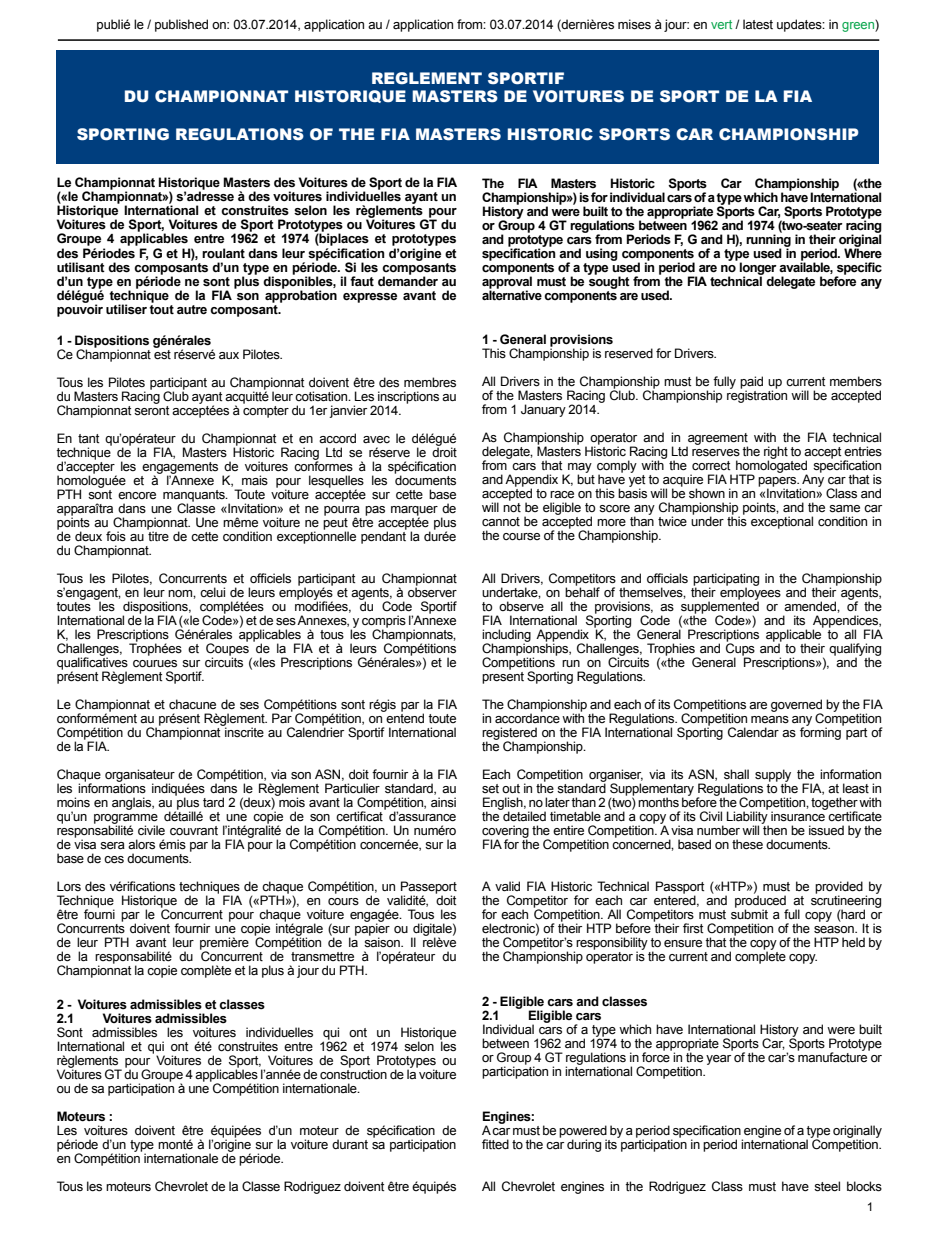
<style>
.page{position:relative;width:936px;height:1248px;background:#fff}
.page>*{position:absolute;margin:0;border:0;box-sizing:border-box;transform-origin:0 0}
.t1{font:900 16px "Arial";color:#fff}
.t2{font:13px/14px "Arial";letter-spacing:-.02em;color:#000;text-align:justify}
.t3{font:700 13px/14px "Arial";letter-spacing:-.02em;color:#000;text-align:justify}
.t4{font:12px "Arial";color:#000}
.s1{color:#09a54c}
</style>
<div class="page">
<div style="left:57px;top:51px;width:822px;height:113px;background:#003e7e"></div>
<hr style="left:58px;top:39px;width:821px;height:2px;background:#000">
<p class="t2" style="left:97px;top:18px;width:784px">publié le / published on: 03.07.2014, application au / application from: 03.07.2014 (dernières mises à jour: en <span class="s1">vert</span> / latest updates: in <span class="s1">green</span>)</p>
<p class="t1" style="left:371px;top:67px;width:195px">REGLEMENT SPORTIF</p>
<p class="t1" style="left:124px;top:85px;width:83px">DU CHAMPIONN</p>
<p class="t1" style="left:266px;top:85px;width:40px">AT HISTORI</p>
<p class="t1" style="left:368px;top:85px;width:189px">QUE MASTERS DE VOITURES</p>
<p class="t1" style="left:630px;top:85px;width:43px">DE SPORT</p>
<p class="t1" style="left:725px;top:85px;width:89px">DE LA FIA</p>
<p class="t1" style="left:77px;top:123px;width:442px">SPORTING REGULATIONS OF THE FIA MASTERS HISTORIC</p>
<p class="t1" style="left:598px;top:123px;width:13px">SPORTS</p>
<p class="t1" style="left:676px;top:123px;width:94px">CAR CHAMPIONS</p>
<p class="t1" style="left:828px;top:123px;width:23px">HIP</p>
<p class="t3" style="left:57px;top:176px;width:402px">Le Championnat Historique Masters des Voitures de Sport de la FIA («le Championnat») s’adresse à des voitures individuelles ayant un Historique International et construites selon les règlements pour Voitures de Sport, Voitures de Sport Prototypes ou Voitures GT du Groupe 4 applicables entre 1962 et 1974 (biplaces et prototypes des Périodes F, G et H), roulant dans leur spécification d’origine et utilisant des composants d’un type en période. Si les composants d’un type en période ne sont plus disponibles, il faut demander au délégué technique de la FIA son approbation expresse avant de pouvoir utiliser tout autre composant.</p>
<p class="t3" style="left:57px;top:333px;width:156px">1 - Dispositions générales</p>
<p class="t2" style="left:57px;top:340px;width:401px;line-height:28px">Ce Championnat est réservé aux Pilotes.<br>Tous les Pilotes participant au Championnat doivent être des membres</p>
<p class="t2" style="left:57px;top:389px;width:401px">du Masters Racing Club ayant acquitté leur cotisation. Les inscriptions au<br>Championnat seront acceptées à compter du 1er janvier 2014.</p>
<p class="t2" style="left:57px;top:431px;width:401px">En tant qu’opérateur du Championnat et en accord avec le délégué technique de la FIA, Masters Historic Racing Ltd se réserve le droit d’accepter les engagements de voitures conformes à la spécification homologuée et à l’Annexe K, mais pour lesquelles les documents PTH sont encore manquants. Toute voiture acceptée sur cette base apparaîtra dans une Classe «Invitation» et ne pourra pas marquer de points au Championnat. Une même voiture ne peut être acceptée plus de deux fois au titre de cette condition exceptionnelle pendant la durée du Championnat.</p>
<p class="t2" style="left:57px;top:571px;width:401px">Tous les Pilotes, Concurrents et officiels participant au Championnat s’engagent, en leur nom, celui de leurs employés et agents, à observer toutes les dispositions, complétées ou modifiées, du Code Sportif International de la FIA («le Code») et de ses Annexes, y compris l’Annexe K, les Prescriptions Générales applicables à tous les Championnats, Challenges, Trophées et Coupes de la FIA et à leurs Compétitions qualificatives courues sur circuits («les Prescriptions Générales») et le présent Règlement Sportif.</p>
<p class="t2" style="left:57px;top:697px;width:402px">Le Championnat et chacune de ses Compétitions sont régis par la FIA conformément au présent Règlement. Par Compétition, on entend toute Compétition du Championnat inscrite au Calendrier Sportif International de la FIA.</p>
<p class="t2" style="left:57px;top:767px;width:402px">Chaque organisateur de Compétition, via son ASN, doit fournir à la FIA les informations indiquées dans le Règlement Particulier standard, au moins en anglais, au plus tard 2 (deux) mois avant la Compétition, ainsi qu’un programme détaillé et une copie de son certificat d’assurance responsabilité civile couvrant l’intégralité de la Compétition. Un numéro de visa sera alors émis par la FIA pour la Compétition concernée, sur la base de ces documents.</p>
<p class="t2" style="left:57px;top:879px;width:401px">Lors des vérifications techniques de chaque Compétition, un Passeport Technique Historique de la FIA («PTH»), en cours de validité, doit être fourni par le Concurrent pour chaque voiture engagée. Tous les Concurrents doivent fournir une copie intégrale (sur papier ou digitale) de leur PTH avant leur première Compétition de la saison. Il relève de la responsabilité du Concurrent de transmettre à l’opérateur du Championnat la copie complète et la plus à jour du PTH.</p>
<p class="t3" style="left:57px;top:997px;width:210px">2 - Voitures admissibles et classes<br>2.1</p>
<p class="t3" style="left:103px;top:1011px;width:126px">Voitures admissibles</p>
<p class="t2" style="left:57px;top:1025px;width:401px">Sont admissibles les voitures individuelles qui ont un Historique International et qui ont été construites entre 1962 et 1974 selon les règlements pour Voitures de Sport, Voitures de Sport Prototypes ou Voitures GT du Groupe 4 applicables l’année de construction de la voiture ou de sa participation à une Compétition internationale.</p>
<p class="t3" style="left:57px;top:1109px;width:58px">Moteurs :</p>
<p class="t2" style="left:57px;top:1123px;width:401px">Les voitures doivent être équipées d’un moteur de spécification de période d’un type monté à l’origine sur la voiture durant sa participation en Compétition internationale de période.</p>
<p class="t2" style="left:57px;top:1179px;width:401px">Tous les moteurs Chevrolet de la Classe Rodriguez doivent être équipés</p>
<p class="t3" style="left:482px;top:177px;width:401px">The FIA Masters Historic Sports Car Championship («the Championship») is for individual cars of a type which have International History and were built to the appropriate Sports Car, Sports Prototype or Group 4 GT regulations between 1962 and 1974 (two-seater racing and prototype cars from Periods F, G and H), running in their original specification and using components of a type used in period. Where components of a type used in period are no longer available, specific approval must be sought from the FIA technical delegate before any alternative components are used.</p>
<p class="t3" style="left:482px;top:333px;width:133px">1 - General provisions</p>
<p class="t2" style="left:482px;top:340px;width:401px;line-height:28px">This Championship is reserved for Drivers.<br>All Drivers in the Championship must be fully paid up current members</p>
<p class="t2" style="left:482px;top:389px;width:401px">of the Masters Racing Club. Championship registration will be accepted from 1 January 2014.</p>
<p class="t2" style="left:482px;top:431px;width:401px">As Championship operator and in agreement with the FIA technical delegate, Masters Historic Racing Ltd reserves the right to accept entries from cars that may comply with the correct homologated specification and Appendix K, but have yet to acquire FIA HTP papers. Any car that is accepted to race on this basis will be shown in an «Invitation» Class and will not be eligible to score any Championship points, and the same car cannot be accepted more than twice under this exceptional condition in the course of the Championship.</p>
<p class="t2" style="left:482px;top:571px;width:402px">All Drivers, Competitors and officials participating in the Championship undertake, on behalf of themselves, their employees and their agents, to observe all the provisions, as supplemented or amended, of the FIA International Sporting Code («the Code») and its Appendices, including Appendix K, the General Prescriptions applicable to all FIA Championships, Challenges, Trophies and Cups and to their qualifying Competitions run on Circuits («the General Prescriptions»), and the present Sporting Regulations.</p>
<p class="t2" style="left:482px;top:697px;width:402px">The Championship and each of its Competitions are governed by the FIA in accordance with the Regulations. Competition means any Competition registered on the FIA International Sporting Calendar as forming part of the Championship.</p>
<p class="t2" style="left:482px;top:767px;width:401px">Each Competition organiser, via its ASN, shall supply the information set out in the standard Supplementary Regulations to the FIA, at least in English, no later than 2 (two) months before the Competition, together with the detailed timetable and a copy of its Civil Liability insurance certificate covering the entire Competition. A visa number will then be issued by the FIA for the Competition concerned, based on these documents.</p>
<p class="t2" style="left:482px;top:879px;width:401px">A valid FIA Historic Technical Passport («HTP») must be provided by the Competitor for each car entered, and produced at scrutineering for each Competition. All Competitors must submit a full copy (hard or electronic) of their HTP before their first Competition of the season. It is the Competitor’s responsibility to ensure that the copy of the HTP held by the Championship operator is the current and complete copy.</p>
<p class="t3" style="left:482px;top:994px;width:167px">2 - Eligible cars and classes<br>2.1</p>
<p class="t3" style="left:528px;top:1008px;width:75px">Eligible cars</p>
<p class="t2" style="left:482px;top:1022px;width:401px">Individual cars of a type which have International History and were built between 1962 and 1974 to the appropriate Sports Car, Sports Prototype or Group 4 GT regulations in force in the year of the car’s manufacture or participation in international Competition.</p>
<p class="t3" style="left:482px;top:1109px;width:55px">Engines:</p>
<p class="t2" style="left:482px;top:1123px;width:401px">A car must be powered by a period specification engine of a type originally fitted to the car during its participation in period international Competition.</p>
<p class="t2" style="left:482px;top:1179px;width:401px">All Chevrolet engines in the Rodriguez Class must have steel blocks</p>
<p class="t4" style="left:866px;top:1199px;width:8px">1</p>
</div>
